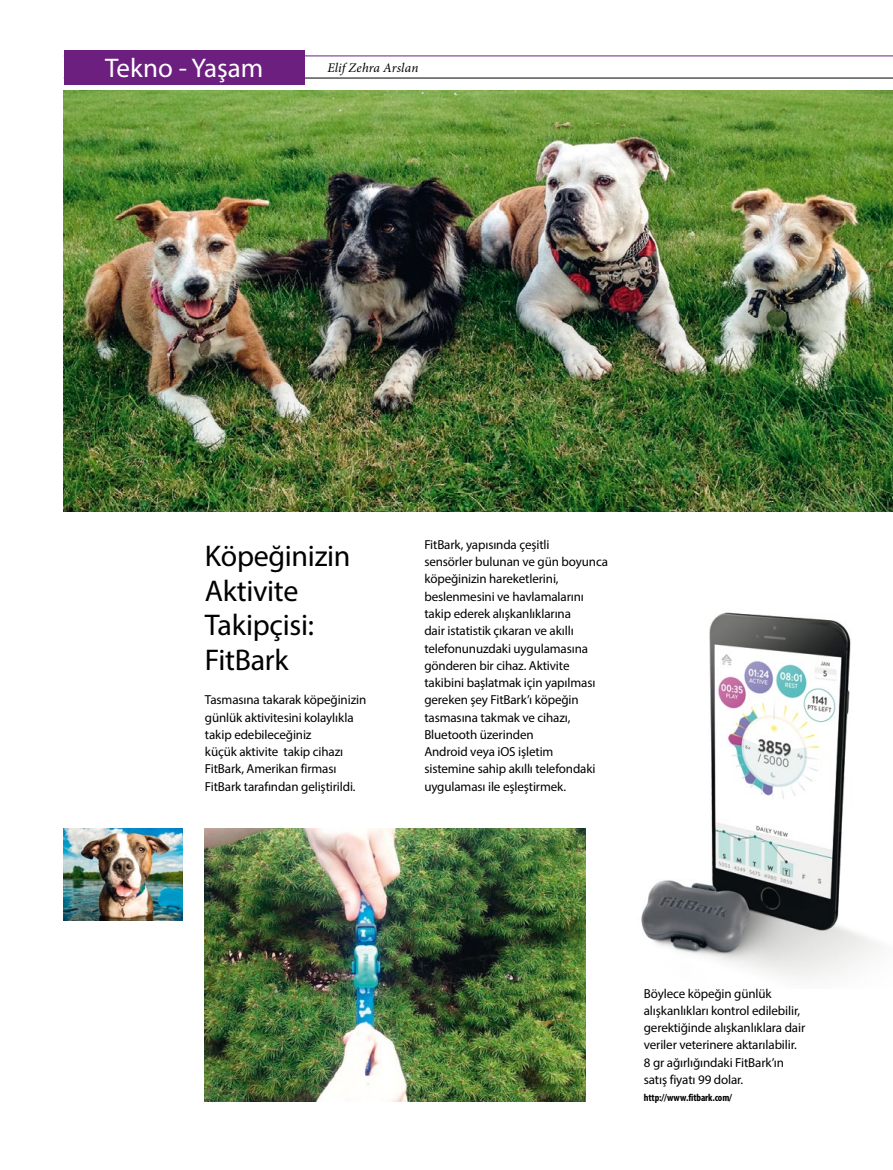
<style>
.page{position:relative;width:893px;height:1170px;background:#fff}
.page>*{position:absolute;margin:0;border:0;box-sizing:border-box;transform-origin:0 0}
.t1{font:30px/34.5px "Myriad Pro";letter-spacing:-.01em;color:#000}
.t2{font:27px "Myriad Pro";color:#fff}
.t3{font:italic 13.2px "Minion Pro";letter-spacing:.01em;color:#000}
.t4{font:13.05px/17.2px "Myriad Pro";letter-spacing:-.01em;color:#000}
.t5{font:700 condensed 10.35px "Myriad Pro";letter-spacing:-.01em;color:#000}
</style>
<div class="page">
<hr style="left:64px;top:56px;width:829px;height:1px;background:#6d1f80">
<hr style="left:64px;top:78px;width:829px;height:1px;background:#000">
<div style="left:64px;top:50px;width:241px;height:34px;background:#6d1f80"></div>
<img style="left:641px;top:612px;width:236px;height:365px">
<img style="left:205px;top:828px;width:381px;height:273px">
<img style="left:64px;top:828px;width:119px;height:92px">
<img style="left:64px;top:91px;width:829px;height:421px">
<h2 class="t2" style="left:105px;top:52px;width:160px">Tekno - Yaşam</h2>
<p class="t3" style="left:327px;top:58px;width:93px">Elif Zehra Arslan</p>
<h1 class="t1" style="left:205px;top:538px;width:147px">Köpeğinizin<br>Aktivite<br>Takipçisi:<br>FitBark</h1>
<p class="t4" style="left:205px;top:691px;width:163px">Tasmasına takarak köpeğinizin günlük aktivitesini kolaylıkla takip edebileceğiniz<br>küçük aktivite takip cihazı<br>FitBark, Amerikan firması<br>FitBark tarafından geliştirildi.</p>
<p class="t4" style="left:424px;top:535px;width:185px">FitBark, yapısında çeşitli<br>sensörler bulunan ve gün boyunca köpeğinizin hareketlerini, beslenmesini ve havlamalarını takip ederek alışkanlıklarına<br>dair istatistik çıkaran ve akıllı telefonunuzdaki uygulamasına gönderen bir cihaz. Aktivite takibini başlatmak için yapılması gereken şey FitBark’ı köpeğin tasmasına takmak ve cihazı,<br>Bluetooth üzerinden<br>Android veya iOS işletim<br>sistemine sahip akıllı telefondaki uygulaması ile eşleştirmek.</p>
<p class="t4" style="left:644px;top:984px;width:163px">Böylece köpeğin günlük alışkanlıkları kontrol edilebilir, gerektiğinde alışkanlıklara dair veriler veterinere aktarılabilir.<br>8 gr ağırlığındaki FitBark’ın satış fiyatı 99 dolar.</p>
<p class="t5" style="left:644px;top:1091px;width:90px">http://www.fitbark.com/</p>
</div>
